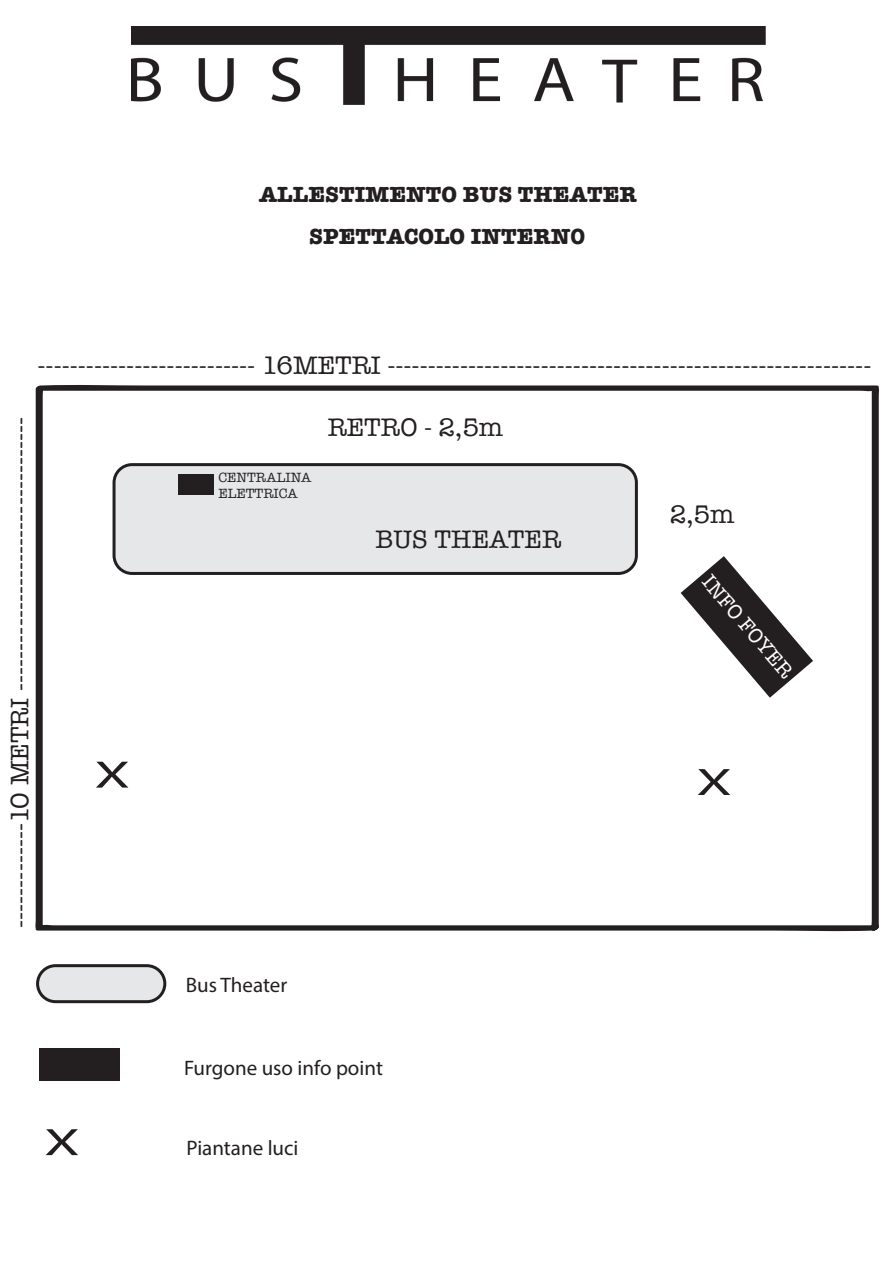
<style>
.page{position:relative;width:893px;height:1263px;background:#fff}
.page>*{position:absolute;margin:0;border:0;box-sizing:border-box;transform-origin:0 0}
.t1{font:38.4px "Myriad Pro";color:#231f20;scale:1.62 1}
.t2{font:26.1px "American Typewriter";color:#231f20}
.t3{font:700 22.5px "American Typewriter";color:#231f20}
.t4{font:21px "Myriad Pro";color:#231f20}
.t5{font:21px "American Typewriter";color:#fff}
.t6{font:13.8px/16.6px "American Typewriter";color:#231f20}
</style>
<div class="page">
<svg style="left:35px;top:385px;width:844px;height:547px"></svg>
<div style="left:178px;top:474px;width:36px;height:21px;background:#231f20"></div>
<svg style="left:681px;top:556px;width:132px;height:142px"></svg>
<img style="left:131px;top:27px;width:635px;height:78px">
<div style="left:38px;top:966px;width:127px;height:36px;background:#e6e7e9;border-radius:18px"></div>
<div style="left:36px;top:964px;width:130px;height:39px;border:3px solid #231f20;border-radius:18px"></div>
<div style="left:39px;top:1048px;width:80px;height:32px;background:#231f20"></div>
<p class="t3" style="left:259px;top:175px;width:379px">ALLESTIMENTO BUS THEATER</p>
<p class="t3" style="left:309px;top:217px;width:277px">SPETTACOLO INTERN0</p>
<p class="t2" style="left:38px;top:346px;width:835px">--------------------------- 16METRI ------------------------------------------------------------</p>
<p class="t2" style="left:0;top:928px;width:513px;rotate:-90deg">-------------10 METRI ----------------------------------</p>
<p class="t6" style="left:218px;top:468px;width:94px">CENTRALINA<br>ELETTRICA</p>
<p class="t2" style="left:328px;top:407px;width:177px">RETRO - 2,5m</p>
<p class="t2" style="left:375px;top:519px;width:187px">BUS THEATER</p>
<p class="t2" style="left:670px;top:494px;width:66px">2,5m</p>
<p class="t5" style="left:718px;top:568px;width:129px;rotate:49deg">INFO FOYER</p>
<h1 class="t1" style="left:94px;top:751px;width:23px">X</h1>
<h1 class="t1" style="left:696px;top:758px;width:23px">X</h1>
<p class="t4" style="left:186px;top:972px;width:103px">Bus Theater</p>
<h1 class="t1" style="left:44px;top:1118px;width:23px">X</h1>
<p class="t4" style="left:184px;top:1055px;width:200px">Furgone uso info point</p>
<p class="t4" style="left:187px;top:1135px;width:113px">Piantane luci</p>
</div>
